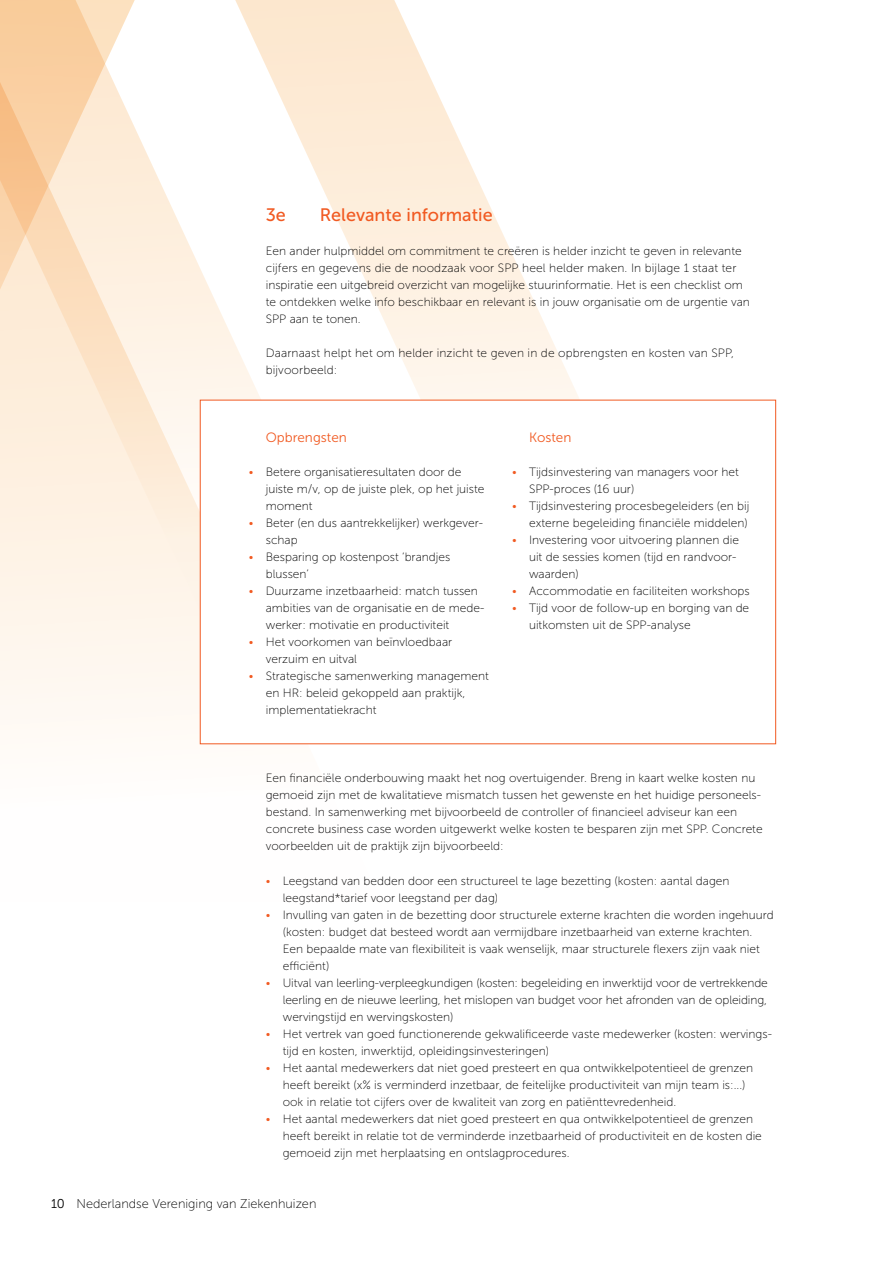
<style>
.page{position:relative;width:893px;height:1263px;background:#fff}
.page>*{position:absolute;margin:0;border:0;box-sizing:border-box;transform-origin:0 0}
.t1{font:18px "Museo Sans 500";color:#f15a22}
.t2{font:13.5px "Museo Sans 300";color:#f15a22}
.t3{font:12.75px "Museo Sans 100";color:#000}
.t4{font:12px/17px "Museo Sans 100";color:#000}
.s1{color:#f15a22}
.s2{font-family:"Museo Sans 300"}
</style>
<div class="page">
<svg style="left:431px;top:79px;width:300px;height:321px"></svg>
<svg style="left:0;top:0;width:431px;height:745px"></svg>
<svg style="left:0;top:0;width:185px;height:578px;background:#fce9d3"></svg>
<div style="left:200px;top:400px;width:576px;height:344px;background:#fff;border:1px solid #f15a22"></div>
<h1 class="t1" style="left:266px;top:205px;width:22px">3e</h1>
<h1 class="t1" style="left:320px;top:205px;width:174px">Relevante informatie</h1>
<p class="t4" style="left:266px;top:243px;width:486px">Een ander hulpmiddel om commitment te creëren is helder inzicht te geven in relevante cijfers en gegevens die de noodzaak voor SPP heel helder maken. I n bijlage 1 staat ter inspiratie een uitgebreid overzicht van mogelijke stuurinformatie. Het is een checklist om te ontdekken welke info beschikbaar en relevant is in jouw organisatie om de urgentie van SPP aan te tonen.</p>
<p class="t4" style="left:266px;top:345px;width:470px">Daarnaast helpt het om helder inzicht te geven in de opbrengsten en kosten van SPP, bijvoorbeeld:</p>
<p class="t2" style="left:266px;top:430px;width:83px">Opbrengsten</p>
<p class="t4" style="left:266px;top:464px;width:220px;text-indent:-17px"><span class="s1">•</span> Betere organisatieresultaten door de juiste m/v, op de juiste plek, op het juiste moment</p>
<p class="t4" style="left:266px;top:515px;width:219px;text-indent:-17px"><span class="s1">•</span> Beter (en dus aantrekkelijker) werkgever&shy;schap</p>
<p class="t4" style="left:266px;top:549px;width:186px;text-indent:-17px"><span class="s1">•</span> Besparing op kostenpost ‘brandjes blussen’</p>
<p class="t4" style="left:266px;top:583px;width:220px;text-indent:-17px"><span class="s1">•</span> Duurzame inzetbaarheid: match tussen ambities van de organisatie en de mede&shy;werker: motivatie en productiviteit</p>
<p class="t4" style="left:266px;top:634px;width:188px;text-indent:-17px"><span class="s1">•</span> Het voorkomen van beïnvloedbaar verzuim en uitval</p>
<p class="t4" style="left:266px;top:668px;width:225px;text-indent:-17px"><span class="s1">•</span> Strategische samenwerking management en HR : beleid gekoppeld aan praktijk, implementatiekracht</p>
<p class="t2" style="left:529px;top:430px;width:44px">Kosten</p>
<p class="t4" style="left:529px;top:464px;width:211px;text-indent:-17px"><span class="s1">•</span> Tijdsinvestering van managers voor het<br>SPP-proces (16 uur)</p>
<p class="t4" style="left:512px;top:498px;width:239px;text-align:right"><span class="s1">•</span> Tijdsinvestering procesbegeleiders (en bij externe begeleiding financiële middelen)</p>
<p class="t4" style="left:529px;top:532px;width:211px;text-indent:-17px"><span class="s1">•</span> I nvestering voor uitvoering plannen die uit de sessies komen (tijd en randvoor&shy;waarden)</p>
<p class="t4" style="left:512px;top:583px;width:239px"><span class="s1">•</span> Accommodatie en faciliteiten workshops</p>
<p class="t4" style="left:529px;top:600px;width:222px;text-indent:-17px"><span class="s1">•</span> Tijd voor de follow-up en borging van de uitkomsten uit de SPP-analyse</p>
<p class="t4" style="left:266px;top:770px;width:498px">Een financiële onderbouwing maakt het nog overtuigender. Breng in kaart welke kosten nu gemoeid zijn met de kwalitatieve mismatch tussen het gewenste en het huidige personeels&shy;bestand. I n samenwerking met bijvoorbeeld de controller of financieel adviseur kan een concrete business case worden uitgewerkt welke kosten te besparen zijn met SPP. Concrete voorbeelden uit de praktijk zijn bijvoorbeeld:</p>
<p class="t4" style="left:283px;top:872px;width:448px;text-indent:-17px"><span class="s1">•</span> Leegstand van bedden door een structureel te lage bezetting (kosten: aantal dagen leegstand*tarief voor leegstand per dag)</p>
<p class="t4" style="left:283px;top:906px;width:492px;text-indent:-17px"><span class="s1">•</span> I nvulling van gaten in de bezetting door structurele externe krachten die worden ingehuurd (kosten: budget dat besteed wordt aan vermijdbare inzetbaarheid van externe krachten.<br>Een bepaalde mate van flexibiliteit is vaak wenselijk, maar structurele flexers zijn vaak niet efficiënt)</p>
<p class="t4" style="left:283px;top:974px;width:487px;text-align:justify;text-indent:-17px"><span class="s1">•</span> Uitval van leerling-verpleegkundigen (kosten: begeleiding en inwerktijd voor de vertrekkende leerling en de nieuwe leerling, het mislopen van budget voor het afronden van de opleiding, wervingstijd en wervingskosten)</p>
<p class="t4" style="left:283px;top:1025px;width:491px;text-indent:-17px"><span class="s1">•</span> Het vertrek van goed functionerende gekwalificeerde vaste medewerker (kosten: wervings&shy;tijd en kosten, inwerktijd, opleidingsinvesteringen)</p>
<p class="t4" style="left:283px;top:1059px;width:472px;text-indent:-17px"><span class="s1">•</span> Het aantal medewerkers dat niet goed presteert en qua ontwikkelpotentieel de grenzen heeft bereikt (x% is verminderd inzetbaar, de feitelijke productiviteit van mijn team is:...) ook in relatie tot cijfers over de kwaliteit van zorg en patiënttevredenheid.</p>
<p class="t4" style="left:283px;top:1110px;width:481px;text-indent:-17px"><span class="s1">•</span> Het aantal medewerkers dat niet goed presteert en qua ontwikkelpotentieel de grenzen heeft bereikt in relatie tot de verminderde inzetbaarheid of productiviteit en de kosten die gemoeid zijn met herplaatsing en ontslagprocedures.</p>
<p class="t3" style="left:51px;top:1196px;width:267px"><span class="s2">10</span> Nederlandse Vereniging van Ziekenhuizen</p>
</div>
